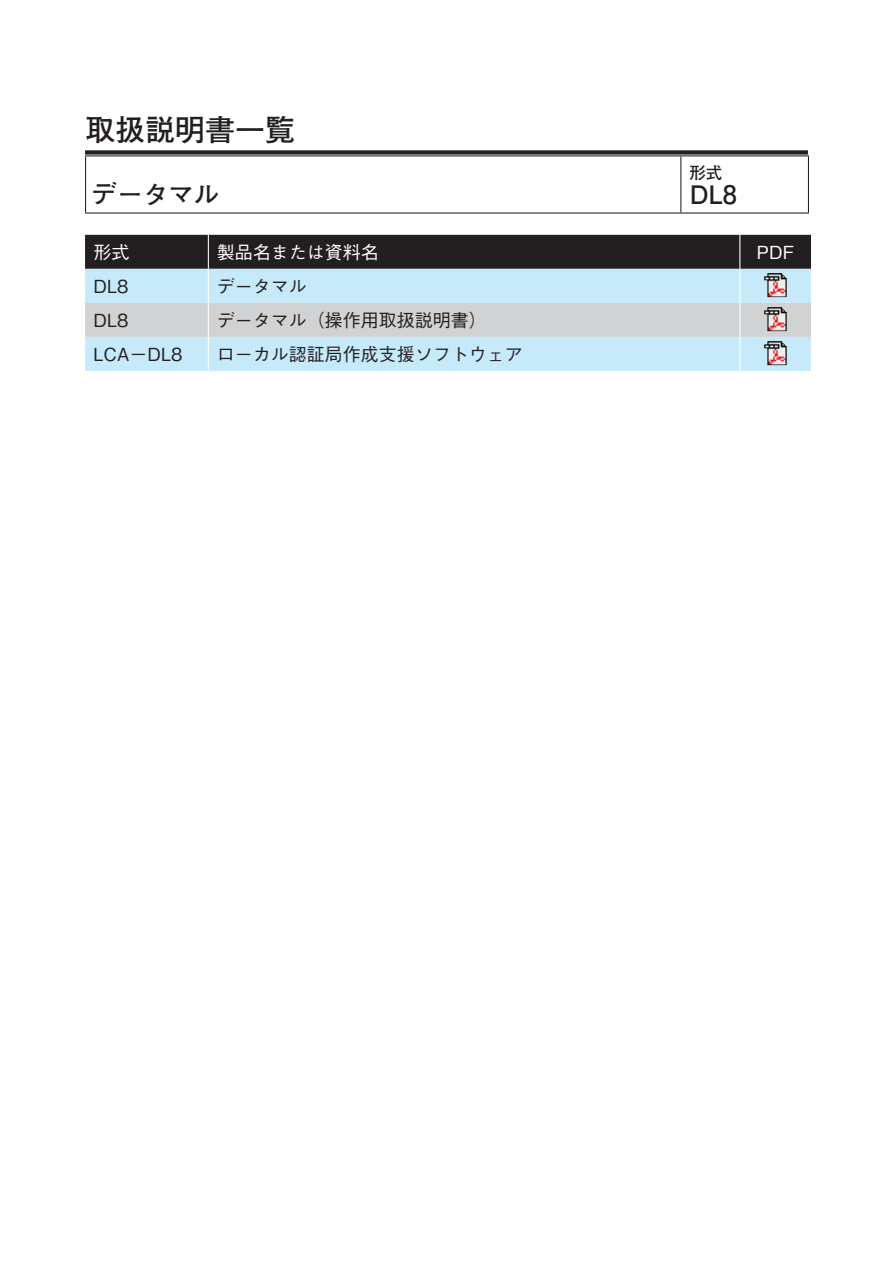
<style>
.page{position:relative;width:893px;height:1263px;background:#fff}
.page>*{position:absolute;margin:0;border:0;box-sizing:border-box;transform-origin:0 0}
.t1{font:700 30px "Futo Go B101 Pro";color:#231f20}
.t2{font:700 25.5px "Futo Go B101 Pro";color:#231f20}
.t3{font:500 18px "Gothic BBB Pro";color:#231f20}
.t4{font:500 18px "Gothic BBB Pro";color:#fff}
.t5{font:700 16.5px "Futo Go B101 Pro";color:#231f20}
</style>
<div class="page">
<div style="left:85px;top:150px;width:723px;height:5px;background:#231f20"></div>
<hr style="left:85px;top:155px;width:596px;height:1px;background:#231f20">
<hr style="left:681px;top:155px;width:128px;height:1px;background:#231f20">
<hr style="left:680px;top:156px;width:1px;height:56px;background:#231f20">
<hr style="left:85px;top:156px;width:1px;height:56px;background:#231f20">
<hr style="left:808px;top:156px;width:1px;height:56px;background:#231f20">
<hr style="left:85px;top:212px;width:596px;height:2px;background:#231f20">
<hr style="left:681px;top:212px;width:128px;height:2px;background:#231f20">
<div style="left:85px;top:235px;width:726px;height:34px;background:#231f20"></div>
<div style="left:85px;top:269px;width:726px;height:102px;background:#c6eafa"></div>
<div style="left:85px;top:303px;width:726px;height:34px;background:#d1d2d4"></div>
<hr style="left:208px;top:235px;width:1px;height:34px;background:#fff">
<hr style="left:739px;top:235px;width:1px;height:34px;background:#fff">
<hr style="left:208px;top:269px;width:1px;height:34px;background:#fff">
<hr style="left:739px;top:269px;width:1px;height:34px;background:#fff">
<hr style="left:208px;top:303px;width:1px;height:34px;background:#fff">
<hr style="left:739px;top:303px;width:1px;height:34px;background:#fff">
<hr style="left:208px;top:337px;width:1px;height:34px;background:#fff">
<hr style="left:739px;top:337px;width:1px;height:34px;background:#fff">
<img style="left:764px;top:273px;width:23px;height:24px">
<img style="left:764px;top:307px;width:23px;height:24px">
<img style="left:764px;top:341px;width:23px;height:24px">
<h1 class="t1" style="left:85px;top:106px;width:211px">取扱説明書一覧</h1>
<h2 class="t2" style="left:92px;top:174px;width:129px">データマル</h2>
<p class="t4" style="left:94px;top:237px;width:37px">形式</p>
<p class="t4" style="left:217px;top:237px;width:163px">製品名または資料名</p>
<p class="t3" style="left:94px;top:271px;width:37px">DL8</p>
<p class="t3" style="left:217px;top:271px;width:91px">データマル</p>
<p class="t3" style="left:94px;top:305px;width:37px">DL8</p>
<p class="t3" style="left:217px;top:305px;width:271px">データマル（操作用取扱説明書(</p>
<p class="t3" style="left:94px;top:339px;width:91px">LCA－DL8</p>
<p class="t3" style="left:217px;top:339px;width:307px">ロ－カル認証局作成支援ソフトウェア</p>
<p class="t5" style="left:689px;top:160px;width:34px">形式</p>
<h2 class="t2" style="left:689px;top:174px;width:49px">DL8</h2>
<p class="t4" style="left:757px;top:237px;width:39px">PDF</p>
</div>
